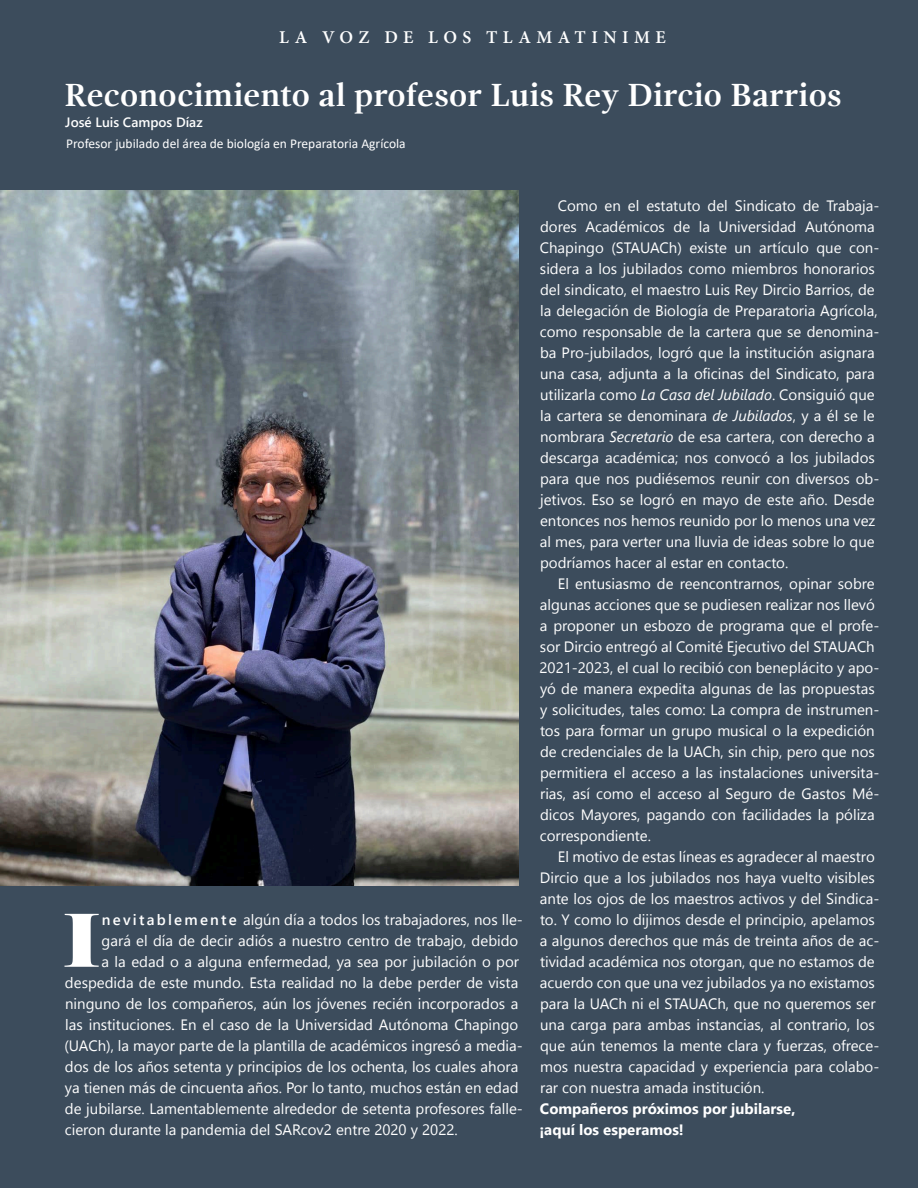
<style>
.page{position:relative;width:918px;height:1188px;background:#3c4c5c}
.page>*{position:absolute;margin:0;border:0;box-sizing:border-box;transform-origin:0 0}
.Capitulares{font:72.6px "Elephant";color:#fff}
.Titulos{font:700 33px "Gandhi Serif";letter-spacing:-.005em;color:#fff}
.Seccion_margen{font:600 18px "Minion Pro";letter-spacing:.3em;color:#fff}
.Cuerpo_de_texto_sangrado{font:15px/21px "Segoe UI Historic";color:#fff}
.Capitulares-2{font:15px "Segoe UI Historic";color:#fff}
.Cuerpo_de_texto_sin_espacio{font:700 15px/21px "Segoe UI";color:#fff}
.nombre_autor{font:13.5px "Calibri";color:#fff}
.nombre_autor-2{font:600 13.5px "Segoe UI";color:#fff}
.s1{font-family:"Segoe UI";font-weight:600}
.s2{font-family:"Segoe UI";font-style:italic}
</style>
<div class="page">
<img style="left:0;top:190px;width:519px;height:695px">
<p class="Seccion_margen" style="left:279px;top:25px;width:388px">LA VOZ DE LOS TLAMATINIME</p>
<p class="Titulos" style="left:65px;top:76px;width:779px">Reconocimiento al profesor Luis Rey Dircio Barrios</p>
<p class="nombre_autor-2" style="left:65px;top:109px;width:139px">José Luis Campos Díaz</p>
<p class="nombre_autor" style="left:66px;top:134px;width:341px">Profesor jubilado del área de biología en Preparatoria Agrícola</p>
<p class="Capitulares" style="left:62px;top:895px;width:40px">I</p>
<p class="Capitulares-2" style="left:102px;top:911px;width:423px"><span class="s1">nevitablemente</span> algún día a todos los trabajadores, nos lle-</p>
<p class="Capitulares-2" style="left:102px;top:932px;width:418px">gará el día de decir adiós a nuestro centro de trabajo, debido</p>
<p class="Capitulares-2" style="left:102px;top:953px;width:419px">a la edad o a alguna enfermedad, ya sea por jubilación o por</p>
<p class="Capitulares-2" style="left:65px;top:974px;width:455px">despedida de este mundo. Esta realidad no la debe perder de vista</p>
<p class="Capitulares-2" style="left:65px;top:995px;width:455px">ninguno de los compañeros, aún los jóvenes recién incorporados a</p>
<p class="Capitulares-2" style="left:65px;top:1016px;width:455px">las instituciones. En el caso de la Universidad Autónoma Chapingo</p>
<p class="Capitulares-2" style="left:64px;top:1037px;width:460px">(UACh), la mayor parte de la plantilla de académicos ingresó a media-</p>
<p class="Capitulares-2" style="left:65px;top:1058px;width:455px">dos de los años setenta y principios de los ochenta, los cuales ahora</p>
<p class="Capitulares-2" style="left:65px;top:1079px;width:455px">ya tienen más de cincuenta años. Por lo tanto, muchos están en edad</p>
<p class="Capitulares-2" style="left:65px;top:1100px;width:459px">de jubilarse. Lamentablemente alrededor de setenta profesores falle-</p>
<p class="Capitulares-2" style="left:65px;top:1121px;width:395px">cieron durante la pandemia del SARcov2 entre 2020 y 2022.</p>
<p class="Cuerpo_de_texto_sangrado" style="left:540px;top:195px;width:341px;text-indent:18px">Como en el estatuto del Sindicato de Trabaja&shy;dores Académicos de la Universidad Autónoma Chapingo (STAUACh) existe un artículo que con&shy;sidera a los jubilados como miembros honorarios del sindicato, el maestro Luis Rey Dircio Barrios, de la delegación de Biología de Preparatoria Agrícola, como responsable de la cartera que se denomina&shy;ba Pro-jubilados, logró que la institución asignara una casa, adjunta a la oficinas del Sindicato, para utilizarla como <span class="s2">La Casa del Jubilado</span>. Consiguió que la cartera se denominara <span class="s2">de Jubilados</span>, y a él se le nombrara <span class="s2">Secretario</span> de esa cartera, con derecho a descarga académica; nos convocó a los jubilados para que nos pudiésemos reunir con diversos ob&shy;jetivos. Eso se logró en mayo de este año. Desde entonces nos hemos reunido por lo menos una vez al mes, para verter una lluvia de ideas sobre lo que podríamos hacer al estar en contacto.</p>
<p class="Cuerpo_de_texto_sangrado" style="left:540px;top:573px;width:341px;text-indent:18px">El entusiasmo de reencontrarnos, opinar sobre algunas acciones que se pudiesen realizar nos llevó a proponer un esbozo de programa que el profe&shy;sor Dircio entregó al Comité Ejecutivo del STAUACh 2021-2023, el cual lo recibió con beneplácito y apo&shy;yó de manera expedita algunas de las propuestas y solicitudes, tales como: La compra de instrumen&shy;tos para formar un grupo musical o la expedición de credenciales de la UACh, sin chip, pero que nos permitiera el acceso a las instalaciones universita&shy;rias, así como el acceso al Seguro de Gastos Mé&shy;dicos Mayores, pagando con facilidades la póliza correspondiente.</p>
<p class="Cuerpo_de_texto_sangrado" style="left:540px;top:846px;width:341px;text-indent:18px">El motivo de estas líneas es agradecer al maestro Dircio que a los jubilados nos haya vuelto visibles ante los ojos de los maestros activos y del Sindica&shy;to. Y como lo dijimos desde el principio, apelamos a algunos derechos que más de treinta años de ac&shy;tividad académica nos otorgan, que no estamos de acuerdo con que una vez jubilados ya no existamos para la UACh ni el STAUACh, que no queremos ser una carga para ambas instancias, al contrario, los que aún tenemos la mente clara y fuerzas, ofrece&shy;mos nuestra capacidad y experiencia para colabo&shy;rar con nuestra amada institución.</p>
<p class="Cuerpo_de_texto_sin_espacio" style="left:539px;top:1097px;width:257px">Compañeros próximos por jubilarse, ¡aquí los esperamos!</p>
</div>
